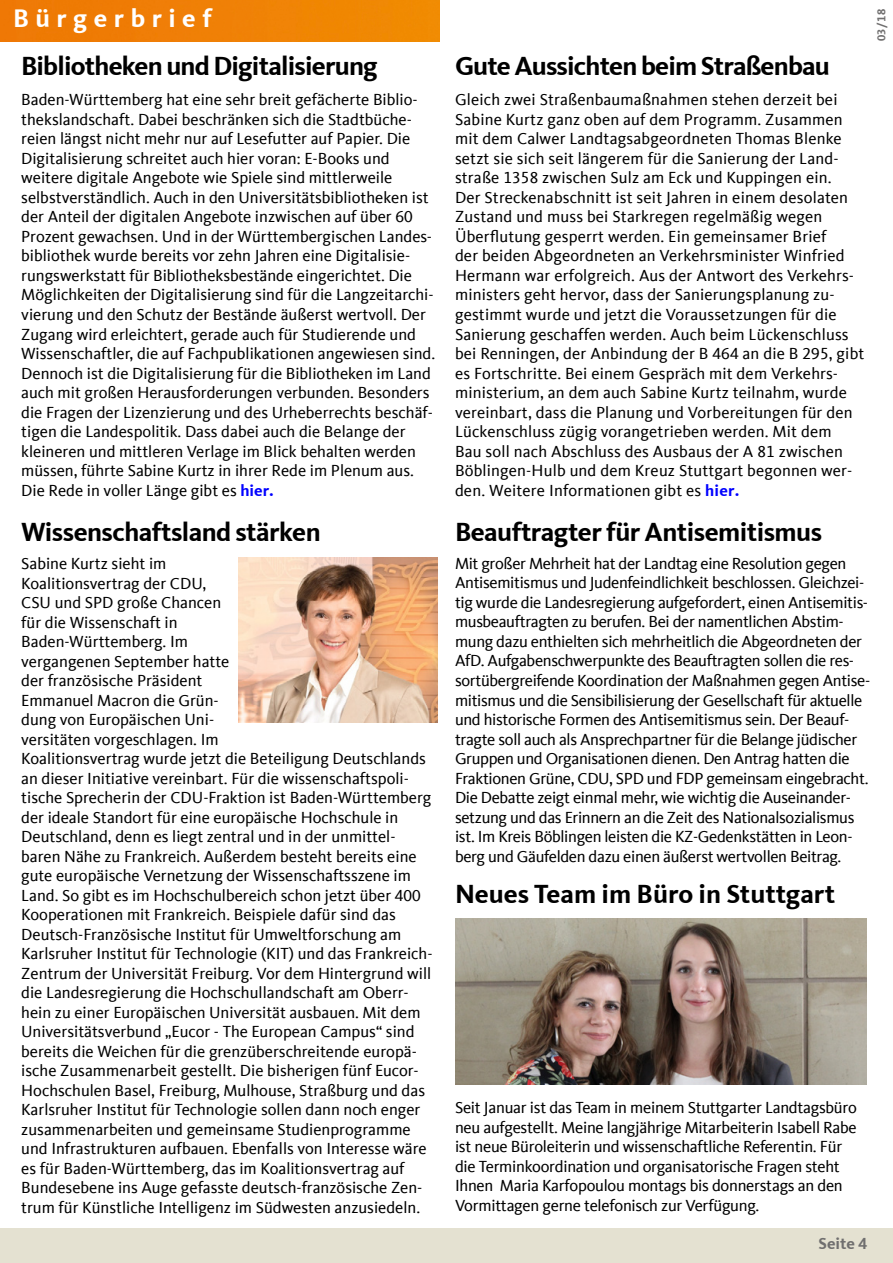
<style>
.page{position:relative;width:893px;height:1263px;background:#fff}
.page>*{position:absolute;margin:0;border:0;box-sizing:border-box;transform-origin:0 0}
.t1{font:700 27px "CDU Kievit Tab";letter-spacing:-.02em;color:#000}
.t2{font:700 27px "CDU Kievit Tab";color:#000}
.t3{font:700 26.1px "CDU Kievit Tab";letter-spacing:.25em;color:#fff}
.t4{font:16.5px/19.5px "CDU Kievit Tab";color:#000}
.t5{font:16.5px/19.5px "CDU Kievit Tab";letter-spacing:-.02em;color:#000}
.t6{font:700 16.5px "CDU Kievit Tab";color:#706f6f}
.t7{font:700 12px "CDU Kievit Tab";color:#706f6f}
.s1{font-weight:700;color:#00f}
</style>
<div class="page">
<img style="left:0;top:0;width:440px;height:41px">
<div style="left:0;top:1228px;width:893px;height:35px;background:#e4e1d1"></div>
<img style="left:455px;top:918px;width:412px;height:166px">
<img style="left:238px;top:557px;width:200px;height:166px">
<h2 class="t3" style="left:13px;top:3px;width:200px">Bürgerbrief</h2>
<h1 class="t1" style="left:21px;top:51px;width:358px">Bibliotheken und Digitalisierung</h1>
<p class="t4" style="left:21px;top:90px;width:416px">Baden-Württemberg hat eine sehr breit gefächerte Biblio&shy;thekslandschaft. Dabei beschränken sich die Stadtbüche&shy;reien längst nicht mehr nur auf Lesefutter auf Papier. Die Digitalisierung schreitet auch hier voran: E-Books und weitere digitale Angebote wie Spiele sind mittlerweile selbstverständlich. Auch in den Universitätsbibliotheken ist der Anteil der digitalen Angebote inzwischen auf über 60<br>Prozent gewachsen. Und in der Württembergischen Landes&shy;bibliothek wurde bereits vor zehn Jahren eine Digitalisie&shy;rungswerkstatt für Bibliotheksbestände eingerichtet. Die Möglichkeiten der Digitalisierung sind für die Langzeitarchi&shy;vierung und den Schutz der Bestände äußerst wertvoll. Der Zugang wird erleichtert, gerade auch für Studierende und Wissenschaftler, die auf Fachpublikationen angewiesen sind.<br>Dennoch ist die Digitalisierung für die Bibliotheken im Land auch mit großen Herausforderungen verbunden. Besonders die Fragen der Lizenzierung und des Urheberrechts beschäf&shy;tigen die Landespolitik. Dass dabei auch die Belange der kleineren und mittleren Verlage im Blick behalten werden müssen, führte Sabine Kurtz in ihrer Rede im Plenum aus.<br>Die Rede in voller Länge gibt es <span class="s1">hier.</span></p>
<h1 class="t1" style="left:21px;top:516px;width:301px">Wissenschaftsland stärken</h1>
<p class="t4" style="left:21px;top:554px;width:413px">Sabine Kurtz sieht im<br>Koalitions vertrag der CDU,<br>CSU und SPD große Chancen<br>für die Wissenschaft in<br>Baden-Württemberg. Im<br>vergangenen September hatte<br>der französische Präsident<br>Emmanuel Macron die Grün-<br>dung von Europäischen Uni-<br>versitäten vorgeschlagen. Im<br>Koalitionsvertrag wurde jetzt die Beteiligung Deutschlands an dieser Initiative vereinbart. Für die wissenschaftspoli&shy;tische Sprecherin der CDU-Fraktion ist Baden-Württemberg der ideale Standort für eine europäische Hochschule in Deutschland, denn es liegt zentral und in der unmittel&shy;baren Nähe zu Frankreich. Außerdem besteht bereits eine gute europäische Vernetzung der Wissenschaftsszene im Land. So gibt es im Hochschulbereich schon jetzt über 400<br>Kooperationen mit Frankreich. Beispiele dafür sind das Deutsch-Französische Institut für Umweltforschung am Karlsruher Institut für Technologie (KIT) und das Frankreich-Zentrum der Univer sität Freiburg. Vor dem Hintergrund will die Landesregierung die Hochschullandschaft am Oberr&shy;hein zu einer Europäischen Universität ausbauen. Mit dem Universitätsverbund „Eucor - The European Campus“ sind bereits die Weichen für die grenzüberschreitende europä&shy;ische Zusammen arbeit gestellt. Die bisherigen fünf Eucor-Hochschulen Basel, Freiburg, Mulhouse, Straßburg und das Karlsruher Institut für Technologie sollen dann noch enger zusammenarbeiten und gemeinsame Studienprogramme und Infrastrukturen aufbauen. Ebenfalls von Interesse wäre es für Baden-Württem berg, das im Koalitionsvertrag auf Bundesebene ins Auge gefasste deutsch-französische Zen&shy;trum für Künstliche Intelligenz im Südwesten anzusiedeln.</p>
<p class="t7" style="left:874px;top:41px;width:34px;rotate:-90deg">03/18</p>
<h1 class="t1" style="left:455px;top:51px;width:376px">Gute Aussichten beim Straßenbau</h1>
<p class="t4" style="left:455px;top:90px;width:411px">Gleich zwei Straßenbaumaßnahmen stehen derzeit bei Sabine Kurtz ganz oben auf dem Programm. Zusammen mit dem Calwer Landtagsabgeordneten Thomas Blenke setzt sie sich seit längerem für die Sanierung der Land&shy;straße 1358 zwischen Sulz am Eck und Kuppingen ein.<br>Der Streckenabschnitt ist seit Jahren in einem desolaten Zustand und muss bei Starkregen regelmäßig wegen Überflutung gesperrt werden. Ein gemeinsamer Brief<br>der beiden Abgeordneten an Verkehrsminister Winfried Hermann war erfolgreich. Aus der Antwort des Verkehrs&shy;ministers geht hervor, dass der Sanierungsplanung zu&shy;gestimmt wurde und jetzt die Voraussetzungen für die Sanierung geschaffen werden. Auch beim Lückenschluss bei Renningen, der Anbindung der B 464 an die B 295, gibt es Fortschritte. Bei einem Gespräch mit dem Verkehrs&shy;ministerium, an dem auch Sabine Kurtz teilnahm, wurde vereinbart, dass die Planung und Vorbereitungen für den Lückenschluss zügig vorangetrieben werden. Mit dem<br>Bau soll nach Abschluss des Ausbaus der A 81 zwischen Böblingen-Hulb und dem Kreuz Stuttgart begonnen wer&shy;den. Weitere Informationen gibt es <span class="s1">hier.</span></p>
<h1 class="t1" style="left:455px;top:516px;width:369px">Beauftragter für Antisemitismus</h1>
<p class="t5" style="left:455px;top:554px;width:417px">Mit großer Mehrheit hat der Landtag eine Resolution gegen Antisemitismus und Judenfeindlichkeit beschlossen. Gleichzei&shy;tig wurde die Landesregierung aufgefordert, einen Antisemitis&shy;musbeauftragten zu berufen. Bei der namentlichen Abstim&shy;mung dazu enthielten sich mehrheitlich die Abgeordneten der AfD. Aufgabenschwerpunkte des Beauftragten sollen die res&shy;sortübergreifende Koordination der Maßnahmen gegen Antise&shy;mitismus und die Sensibilisierung der Gesellschaft für aktuelle und historische Formen des Antisemitismus sein. Der Beauf&shy;tragte soll auch als Ansprechpartner für die Belange jüdischer Gruppen und Organisationen dienen. Den Antrag hatten die Fraktionen Grüne, CDU, SPD und FDP gemeinsam eingebracht.<br>Die Debatte zeigt einmal mehr, wie wichtig die Auseinander&shy;setzung und das Erinnern an die Zeit des Nationalsozialismus ist. Im Kreis Böblingen leisten die KZ-Gedenkstätten in Leon&shy;berg und Gäufelden dazu einen äußerst wertvollen Beitrag.</p>
<h1 class="t2" style="left:455px;top:878px;width:382px">Neues Team im Büro in Stuttgart</h1>
<p class="t4" style="left:455px;top:1098px;width:403px">Seit Januar ist das Team in meinem Stuttgarter Landtagsbüro neu aufgestellt. Meine langjährige Mitarbeiterin Isabell Rabe ist neue Büroleiterin und wissenschaftliche Referentin. Für die Terminkoordination und organisatorische Fragen steht Ihnen Maria Karfopoulou montags bis donnerstags an den Vormittagen gerne telefonisch zur Verfügung.</p>
<p class="t6" style="left:819px;top:1234px;width:50px">Seite 4</p>
</div>
